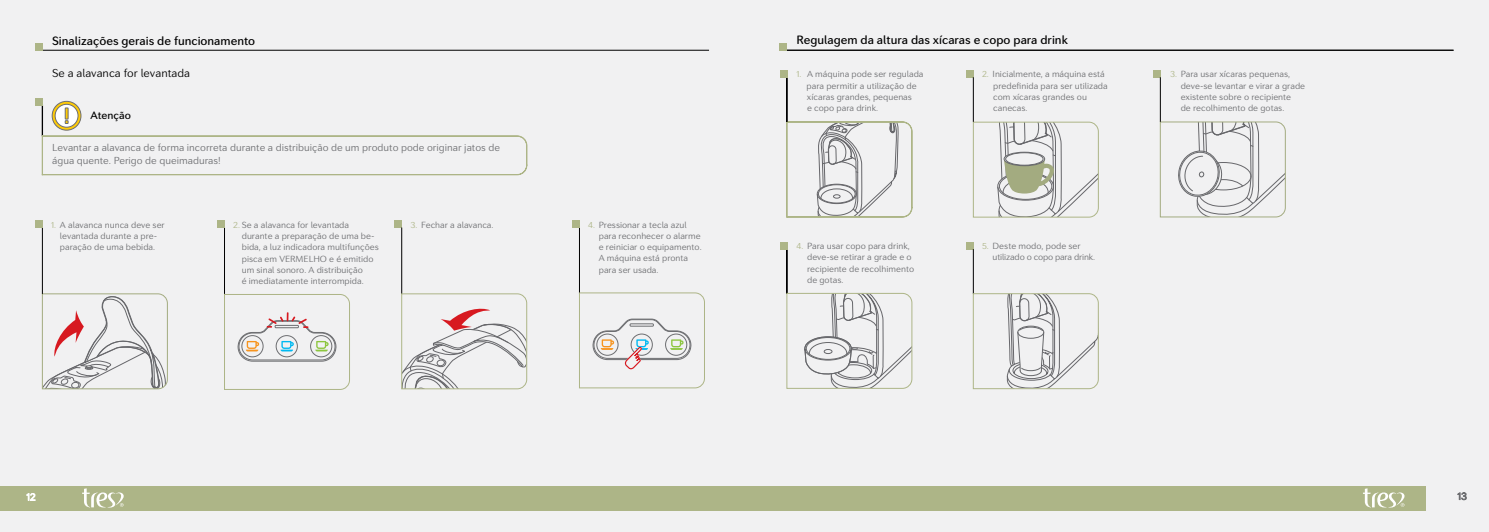
<style>
.page{position:relative;width:1489px;height:532px;background:#fff}
.page>*{position:absolute;margin:0;border:0;box-sizing:border-box;transform-origin:0 0}
.t1{font:500 11.88px "Seconda Soft";color:#000}
.t2{font:300 11.25px "Seconda Soft";color:#000}
.t3{font:500 10.62px "Seconda Soft";color:#000}
.t4{font:300 10px/13.8px "Seconda Soft";color:#6d6e71}
.t5{font:300 10px "Seconda Soft";color:#fff}
.t6{font:300 8.75px/11.2px "Seconda Soft";color:#6d6e71}
.t7{font:300 8.75px/11.2px "Seconda Soft";letter-spacing:-.02em;color:#6d6e71}
.s1{color:#adb587}
</style>
<div class="page">
<div style="left:0;top:0;width:1488px;height:531px;background:#f1f1f2"></div>
<hr style="left:579px;top:227px;width:1px;height:67px;background:#000">
<hr style="left:224px;top:227px;width:1px;height:67px;background:#000">
<hr style="left:42px;top:227px;width:1px;height:67px;background:#000">
<svg style="left:1159px;top:121px;width:126px;height:96px"></svg>
<svg style="left:786px;top:121px;width:126px;height:96px"></svg>
<svg style="left:972px;top:121px;width:126px;height:97px"></svg>
<div style="left:0;top:485px;width:744px;height:25px;background:#adb587"></div>
<hr style="left:35px;top:50px;width:674px;height:1px;background:#000">
<div style="left:35px;top:43px;width:8px;height:8px;background:#adb587"></div>
<div style="left:36px;top:220px;width:7px;height:7px;background:#adb587"></div>
<div style="left:395px;top:220px;width:7px;height:7px;background:#adb587"></div>
<div style="left:572px;top:220px;width:7px;height:7px;background:#adb587"></div>
<div style="left:218px;top:220px;width:7px;height:7px;background:#adb587"></div>
<hr style="left:401px;top:227px;width:1px;height:67px;background:#000">
<div style="left:42px;top:105px;width:1px;height:31px;border:1px solid #000"></div>
<svg style="left:42px;top:136px;width:485px;height:39px"></svg>
<svg style="left:52px;top:101px;width:29px;height:29px"></svg>
<div style="left:52px;top:101px;width:29px;height:29px;border:1px solid #6d6e71;border-radius:50%"></div>
<svg style="left:55px;top:104px;width:23px;height:23px"></svg>
<div style="left:55px;top:104px;width:23px;height:23px;border:1px solid #6d6e71;border-radius:50%"></div>
<svg style="left:65px;top:108px;width:3px;height:16px"></svg>
<div style="left:744px;top:485px;width:682px;height:25px;background:#adb587"></div>
<svg style="left:1363px;top:488px;width:41px;height:19px"></svg>
<svg style="left:82px;top:488px;width:42px;height:19px"></svg>
<div style="left:36px;top:98px;width:7px;height:7px;background:#adb587"></div>
<svg style="left:42px;top:293px;width:126px;height:96px"></svg>
<svg style="left:401px;top:293px;width:126px;height:96px"></svg>
<svg style="left:224px;top:294px;width:126px;height:96px"></svg>
<svg style="left:579px;top:292px;width:126px;height:96px"></svg>
<svg style="left:1457px;top:492px;width:9px;height:9px"></svg>
<hr style="left:780px;top:50px;width:673px;height:1px;background:#000">
<div style="left:780px;top:43px;width:7px;height:8px;background:#adb587"></div>
<div style="left:786px;top:77px;width:1px;height:45px;border:1px solid #000"></div>
<div style="left:786px;top:249px;width:1px;height:45px;border:1px solid #000"></div>
<div style="left:966px;top:70px;width:7px;height:7px;background:#adb587"></div>
<div style="left:966px;top:242px;width:7px;height:7px;background:#adb587"></div>
<hr style="left:973px;top:77px;width:1px;height:45px;background:#000">
<hr style="left:973px;top:249px;width:1px;height:45px;background:#000">
<div style="left:1153px;top:70px;width:7px;height:7px;background:#adb587"></div>
<hr style="left:1159px;top:77px;width:1px;height:45px;background:#000">
<div style="left:780px;top:70px;width:7px;height:7px;background:#adb587"></div>
<div style="left:780px;top:242px;width:7px;height:7px;background:#adb587"></div>
<svg style="left:786px;top:292px;width:126px;height:97px"></svg>
<svg style="left:972px;top:293px;width:127px;height:96px"></svg>
<svg style="left:26px;top:493px;width:10px;height:8px"></svg>
<h1 class="t1" style="left:52px;top:33px;width:205px">Sinalizações gerais de funcionamento</h1>
<p class="t2" style="left:52px;top:66px;width:139px">Se a alavanca for levantada</p>
<p class="t3" style="left:91px;top:108px;width:42px">Atenção</p>
<p class="t4" style="left:52px;top:140px;width:449px">Levantar a alavanca de forma incorreta durante a distribuição de um produto pode originar jatos de água quente. Perigo de queimaduras!</p>
<p class="t6" style="left:51px;top:219px;width:115px;text-align:center"><span class="s1">1.</span> A alavanca nunca deve ser levantada durante a pre&shy;paração de uma bebida.</p>
<p class="t6" style="left:410px;top:219px;width:85px"><span class="s1">3.</span> Fechar a alavanca.</p>
<p class="t6" style="left:598px;top:219px;width:104px;text-indent:-11px"><span class="s1">4.</span> Pressionar a tecla azul para reconhecer o alarme e reiniciar o equipamento.<br>A máquina está pronta para ser usada.</p>
<p class="t6" style="left:242px;top:219px;width:138px;text-indent:-9px"><span class="s1">2.</span> Se a alavanca for levantada durante a preparação de uma be&shy;bida, a luz indicadora multifunções pisca em VERMELHO e é emitido um sinal sonoro. A distribuição<br>é imediatamente interrompida.</p>
<p class="t5" style="left:26px;top:490px;width:11px">12</p>
<h1 class="t1" style="left:796px;top:33px;width:273px">Regulagem da altura das xícaras e copo para drink</h1>
<p class="t6" style="left:806px;top:69px;width:118px;text-indent:-10px"><span class="s1">1.</span> A máquina pode ser regulada para permitir a utilização de xícaras grandes, pequenas<br>e copo para drink.</p>
<p class="t6" style="left:807px;top:240px;width:109px;text-indent:-11px"><span class="s1">4.</span> Para usar copo para drink, deve-se retirar a grade e o recipiente de recolhimento de gotas.</p>
<p class="t6" style="left:993px;top:69px;width:116px;text-indent:-11px"><span class="s1">2.</span> Inicialmente, a máquina está predefinida para ser utilizada com xícaras grandes ou canecas.</p>
<p class="t7" style="left:992px;top:240px;width:104px;text-indent:-11px"><span class="s1">5.</span> Deste modo, pode ser utilizado o copo para drink.</p>
<p class="t6" style="left:1180px;top:69px;width:126px;text-indent:-11px"><span class="s1">3.</span> Para usar xícaras pequenas, deve-se levantar e virar a grade existente sobre o recipiente<br>de recolhimento de gotas.</p>
</div>
